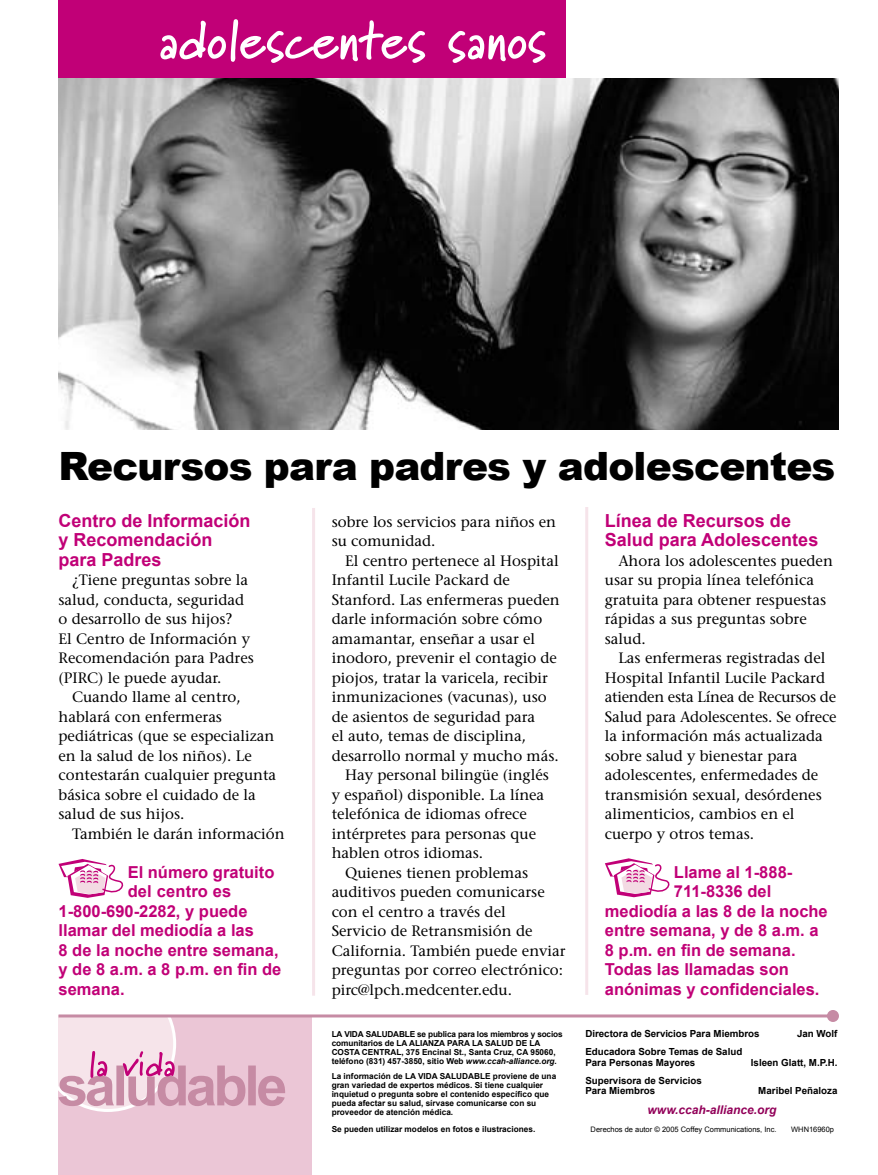
<style>
.page{position:relative;width:878px;height:1175px;background:#fff}
.page>*{position:absolute;margin:0;border:0;box-sizing:border-box;transform-origin:0 0}
.t1{font:700 54px "Marydale";color:#fff}
.t2{font:900 39px "Arial";letter-spacing:-.02em;color:#000}
.t3{font:700 18px/19.5px "Arial";color:#c10077}
.t4{font:700 16.5px "Arial";color:#c10077}
.t5{font:15px/19.5px "Stone Serif";color:#000}
.t6{font:italic 700 12px "Arial";color:#920059}
.t7{font:700 9.75px/10.5px "Arial";color:#000}
.t8{font:700 8.25px/9px "Arial";color:#000}
.t9{font:7.5px "Arial";color:#000}
.s1{font-style:italic}
</style>
<div class="page">
<div style="left:58px;top:1015px;width:254px;height:159px;background:#ebc6d6"></div>
<hr style="left:58px;top:1014px;width:774px;height:3px;background:#c68ba4">
<div style="left:826px;top:1010px;width:12px;height:12px;background:#c68ba4;border-radius:50%"></div>
<svg style="left:58px;top:1015px;width:227px;height:97px"></svg>
<div style="left:58px;top:0;width:508px;height:78px;background:#c10077"></div>
<img style="left:58px;top:78px;width:780px;height:351px">
<hr style="left:312px;top:508px;width:3px;height:487px;background:#f6e4ea">
<hr style="left:585px;top:507px;width:3px;height:488px;background:#f6e4ea">
<svg style="left:605px;top:858px;width:64px;height:39px"></svg>
<svg style="left:58px;top:859px;width:65px;height:38px"></svg>
<h1 class="t1" style="left:159px;top:8px;width:389px">adolescentes sanos</h1>
<h2 class="t2" style="left:58px;top:445px;width:778px">Recursos para padres y adolescentes</h2>
<p class="t3" style="left:58px;top:510px;width:194px">Centro de Información y Recomendación para Padres</p>
<p class="t5" style="left:58px;top:570px;width:197px;text-indent:14px">¿Tiene preguntas sobre la salud, conducta, seguridad o desarrollo de sus hijos?<br>El Centro de Información y<br>Recomendación para Padres (PIRC) le puede ayudar.</p>
<p class="t5" style="left:58px;top:687px;width:219px;text-indent:14px">Cuando llame al centro, hablará con enfermeras pediátricas (que se especializan en la salud de los niños). Le contestarán cualquier pregunta básica sobre el cuidado de la salud de sus hijos.</p>
<p class="t5" style="left:72px;top:824px;width:214px">También le darán información</p>
<p class="t3" style="left:604px;top:510px;width:215px">Línea de Recursos de<br>Salud para Adolescentes</p>
<p class="t5" style="left:604px;top:551px;width:229px;text-indent:14px">Ahora los adolescentes pueden usar su propia línea telefónica gratuita para obtener respuestas rápidas a sus preguntas sobre salud.</p>
<p class="t5" style="left:604px;top:648px;width:233px;text-indent:14px">Las enfermeras registradas del<br>Hospital Infantil Lucile Packard atienden esta Línea de Recursos de<br>Salud para Adolescentes. Se ofrece la información más actualizada sobre salud y bienestar para adolescentes, enfermedades de transmisión sexual, desórdenes alimenticios, cambios en el cuerpo y otros temas.</p>
<p class="t5" style="left:332px;top:512px;width:226px">sobre los servicios para niños en su comunidad.</p>
<p class="t5" style="left:345px;top:551px;width:215px">El centro pertenece al Hospital</p>
<p class="t5" style="left:332px;top:570px;width:180px">Infantil Lucile Packard de</p>
<p class="t5" style="left:332px;top:590px;width:229px">Stanford. Las enfermeras pueden</p>
<p class="t5" style="left:332px;top:609px;width:212px">darle información sobre cómo</p>
<p class="t5" style="left:332px;top:629px;width:205px">amamantar, enseñar a usar el</p>
<p class="t5" style="left:332px;top:648px;width:227px">inodoro, prevenir el contagio de</p>
<p class="t5" style="left:332px;top:668px;width:218px">piojos, tratar la varicela, recibir</p>
<p class="t5" style="left:332px;top:687px;width:216px">inmunizaciones (vacunas), uso</p>
<p class="t5" style="left:332px;top:707px;width:205px">de asientos de seguridad para</p>
<p class="t5" style="left:332px;top:726px;width:196px">el auto, temas de disciplina,</p>
<p class="t5" style="left:332px;top:746px;width:229px">desarrollo normal y mucho más.</p>
<p class="t5" style="left:345px;top:765px;width:205px">Hay personal bilingüe (inglés</p>
<p class="t5" style="left:332px;top:785px;width:214px">y español) disponible. La línea</p>
<p class="t5" style="left:332px;top:804px;width:197px">telefónica de idiomas ofrece</p>
<p class="t5" style="left:332px;top:824px;width:206px">intérpretes para personas que</p>
<p class="t5" style="left:332px;top:843px;width:153px">hablen otros idiomas.</p>
<p class="t5" style="left:345px;top:863px;width:184px">Quienes tienen problemas</p>
<p class="t5" style="left:332px;top:882px;width:214px">auditivos pueden comunicarse</p>
<p class="t5" style="left:332px;top:902px;width:176px">con el centro a través del</p>
<p class="t5" style="left:332px;top:921px;width:202px">Servicio de Retransmisión de</p>
<p class="t5" style="left:332px;top:941px;width:235px">California. También puede enviar</p>
<p class="t5" style="left:332px;top:960px;width:233px">preguntas por correo electrónico:</p>
<p class="t5" style="left:332px;top:980px;width:182px">pirc@lpch.medcenter.edu.</p>
<p class="t4" style="left:128px;top:862px;width:148px">El número gratuito</p>
<p class="t4" style="left:128px;top:882px;width:105px">del centro es</p>
<p class="t4" style="left:58px;top:901px;width:190px">1-800-690-2282, y puede</p>
<p class="t4" style="left:58px;top:921px;width:197px">llamar del mediodía a las</p>
<p class="t4" style="left:58px;top:940px;width:222px">8 de la noche entre semana,</p>
<p class="t4" style="left:58px;top:960px;width:224px">y de 8 a.m. a 8 p.m. en fin de</p>
<p class="t4" style="left:58px;top:979px;width:68px">semana.</p>
<p class="t4" style="left:674px;top:862px;width:120px">Llame al 1-888-</p>
<p class="t4" style="left:674px;top:882px;width:99px">711-8336 del</p>
<p class="t4" style="left:604px;top:901px;width:224px">mediodía a las 8 de la noche</p>
<p class="t4" style="left:604px;top:921px;width:215px">entre semana, y de 8 a.m. a</p>
<p class="t4" style="left:604px;top:940px;width:192px">8 p.m. en fin de semana.</p>
<p class="t4" style="left:604px;top:960px;width:186px">Todas las llamadas son</p>
<p class="t4" style="left:604px;top:979px;width:216px">anónimas y confidenciales.</p>
<p class="t7" style="left:585px;top:1028px;width:176px">Directora de Servicios Para Miembros</p>
<p class="t7" style="left:797px;top:1028px;width:42px">Jan Wolf</p>
<p class="t7" style="left:585px;top:1046px;width:158px">Educadora Sobre Temas de Salud<br>Para Personas Mayores</p>
<p class="t7" style="left:750px;top:1056px;width:88px">Isleen Glatt, M.P.H.</p>
<p class="t7" style="left:585px;top:1074px;width:118px">Supervisora de Servicios<br>Para Miembros</p>
<p class="t7" style="left:758px;top:1085px;width:81px">Maribel Peñaloza</p>
<p class="t6" style="left:647px;top:1102px;width:130px">www.ccah-alliance.org</p>
<p class="t8" style="left:332px;top:1029px;width:232px">LA VIDA SALUDABLE se publica para los miembros y socios comunitarios de LA ALIANZA PARA LA SALUD DE LA COSTA CENTRAL, 375 Encinal St., Santa Cruz, CA 95060, teléfono (831) 457-3850, sitio Web <span class="s1">www.ccah-alliance.org</span>.</p>
<p class="t8" style="left:332px;top:1072px;width:226px">La información de LA VIDA SALUDABLE proviene de una gran variedad de expertos médicos. Si tiene cualquier inquietud o pregunta sobre el contenido específico que pueda afectar su salud, sírvase comunicarse con su proveedor de atención médica.</p>
<p class="t8" style="left:332px;top:1124px;width:205px">Se pueden utilizar modelos en fotos e ilustraciones.</p>
<p class="t9" style="left:590px;top:1125px;width:187px">Derechos de autor © 2005 Coffey Communications, Inc.</p>
<p class="t9" style="left:791px;top:1125px;width:44px">WHN16960p</p>
</div>
